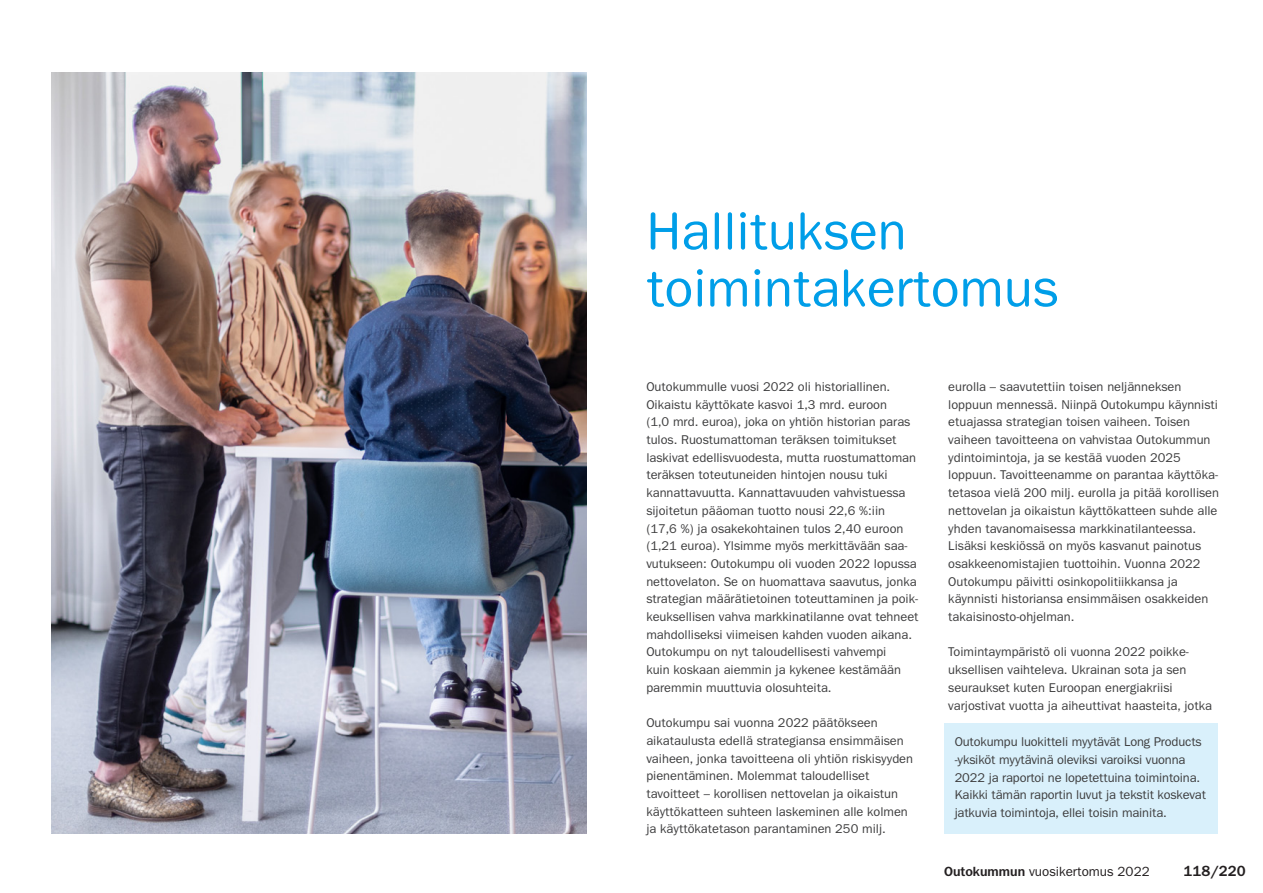
<style>
.page{position:relative;width:1263px;height:893px;background:#fff}
.page>*{position:absolute;margin:0;border:0;box-sizing:border-box;transform-origin:0 0}
.t1{font:54px/57px "Tee Franklin Forever Rounded";color:#009ee8}
.t2{font:500 15px "Tee Franklin Forever";color:#231f20}
.t3{font:13.5px "Tee Franklin Forever";color:#231f20}
.t4{font:12.9px/17.7px "Tee Franklin Forever";color:#3e3e3f}
.s1{font-weight:500}
</style>
<div class="page">
<img style="left:51px;top:72px;width:536px;height:761px">
<div style="left:944px;top:723px;width:273px;height:110px;background:#d9f0fb"></div>
<h1 class="t1" style="left:646px;top:203px;width:413px">Hallituksen toimintakertomus</h1>
<p class="t4" style="left:646px;top:378px;width:274px">Outokummulle vuosi 2022 oli historiallinen.<br>Oikaistu käyttökate kasvoi 1,3 mrd. euroon<br>(1,0 mrd. euroa), joka on yhtiön historian paras tulos. Ruostumattoman teräksen toimitukset laskivat edellisvuodesta, mutta ruostumattoman teräksen toteutuneiden hintojen nousu tuki kannattavuutta. Kannattavuuden vahvistuessa sijoitetun pääoman tuotto nousi 22,6 %:iin (17,6 %) ja osakekohtainen tulos 2,40 euroon (1,21 euroa). Ylsimme myös merkittävään saa&shy;vutukseen: Outokumpu oli vuoden 2022 lopussa nettovelaton. Se on huomattava saavutus, jonka strategian määrätietoinen toteuttaminen ja poik&shy;keuksellisen vahva markkinatilanne ovat tehneet mahdolliseksi viimeisen kahden vuoden aikana.<br>Outokumpu on nyt taloudellisesti vahvempi<br>kuin koskaan aiemmin ja kykenee kestämään paremmin muuttuvia olosuhteita.</p>
<p class="t4" style="left:646px;top:714px;width:268px">Outokumpu sai vuonna 2022 päätökseen aikataulusta edellä strategiansa ensimmäisen vaiheen, jonka tavoitteena oli yhtiön riskisyyden pienentäminen. Molemmat taloudelliset tavoitteet – korollisen nettovelan ja oikaistun käyttökatteen suhteen laskeminen alle kolmen ja käyttökatetason parantaminen 250 milj.</p>
<p class="t4" style="left:948px;top:378px;width:272px">eurolla – saavutettiin toisen neljänneksen loppuun mennessä. Niinpä Outokumpu käynnisti etuajassa strategian toisen vaiheen. Toisen vaiheen tavoitteena on vahvistaa Outokummun ydintoimintoja, ja se kestää vuoden 2025 loppuun. Tavoitteenamme on parantaa käyttöka&shy;tetasoa vielä 200 milj. eurolla ja pitää korollisen nettovelan ja oikaistun käyttökatteen suhde alle yhden tavanomaisessa markkinatilanteessa.<br>Lisäksi keskiössä on myös kasvanut painotus osakkeenomistajien tuottoihin. Vuonna 2022<br>Outokumpu päivitti osinkopolitiikkansa ja käynnisti historiansa ensimmäisen osakkeiden takaisinosto-ohjelman.</p>
<p class="t4" style="left:948px;top:643px;width:265px">Toimintaympäristö oli vuonna 2022 poikke&shy;uksellisen vaihteleva. Ukrainan sota ja sen seuraukset kuten Euroopan energiakriisi varjostivat vuotta ja aiheuttivat haasteita, jotka</p>
<p class="t4" style="left:955px;top:733px;width:253px">Outokumpu luokitteli myytävät Long Products -yksiköt myytävinä oleviksi varoiksi vuonna 2022 ja raportoi ne lopetettuina toimintoina.<br>Kaikki tämän raportin luvut ja tekstit koskevat jatkuvia toimintoja, ellei toisin mainita.</p>
<p class="t3" style="left:944px;top:863px;width:207px"><span class="s1">Outokummun</span> vuosikertomus 2022</p>
<p class="t2" style="left:1183px;top:862px;width:64px">118/220</p>
</div>
